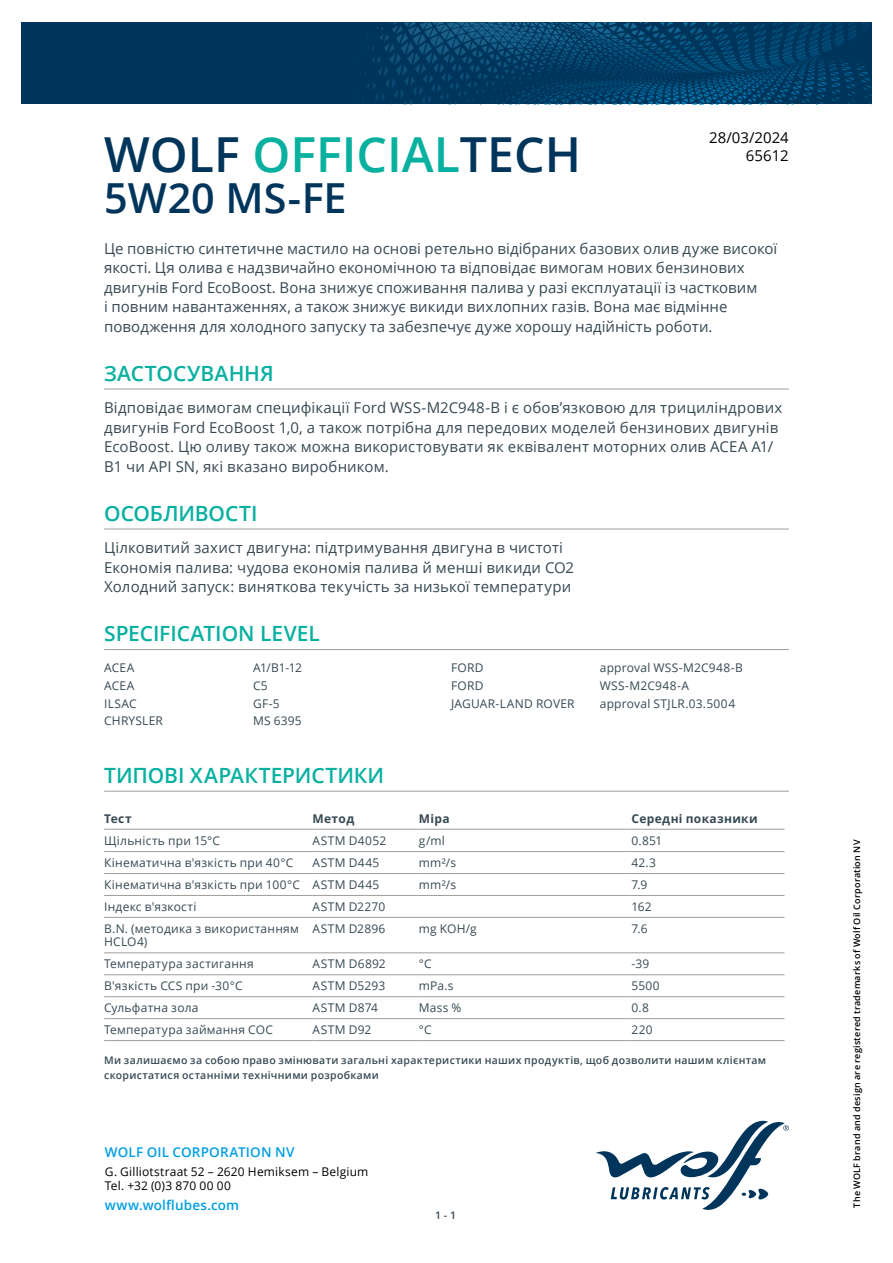
<style>
.page{position:relative;width:893px;height:1263px;background:#fff}
.page>*{position:absolute;margin:0;border:0;box-sizing:border-box;transform-origin:0 0}
.t1{font:600 48.3px "Open Sans";color:#00355b}
.t2{font:600 41.4px "Open Sans";color:#00355b}
.t3{font:600 21px "Open Sans";color:#08b0a0}
.t4{font:15px/19.5px "Open Sans";letter-spacing:.01em;color:#364953}
.t5{font:15px/18px "Open Sans";color:#000;text-align:right}
.t6{font:600 13.5px "Open Sans";letter-spacing:.01em;color:#009fe3}
.t7{font:12px/13.5px "Open Sans";letter-spacing:.02em;color:#364953}
.t8{font:12px/14.4px "Open Sans";letter-spacing:.015em;color:#000}
.t9{font:700 12px "Open Sans";letter-spacing:.03em;color:#364953}
.t10{font:12px "Open Sans";letter-spacing:.04em;color:#364953}
.t11{font:600 10.5px/15px "Open Sans";letter-spacing:.03em;color:#364953}
.t12{font:600 9px "Open Sans";letter-spacing:.025em;color:#000}
.s1{color:#08b0a0}
</style>
<div class="page">
<svg style="left:596px;top:1121px;width:193px;height:89px"></svg>
<svg style="left:21px;top:22px;width:851px;height:82px;fill:#00355b"></svg>
<hr style="left:104px;top:389px;width:685px;height:1px;background:#9d9d9c">
<hr style="left:104px;top:529px;width:685px;height:1px;background:#9d9d9c">
<hr style="left:104px;top:649px;width:685px;height:1px;background:#9d9d9c">
<hr style="left:104px;top:791px;width:685px;height:1px;background:#9d9d9c">
<hr style="left:104px;top:829px;width:209px;height:1px;background:#9d9d9c">
<hr style="left:313px;top:829px;width:106px;height:1px;background:#9d9d9c">
<hr style="left:419px;top:829px;width:212px;height:1px;background:#9d9d9c">
<hr style="left:631px;top:829px;width:153px;height:1px;background:#9d9d9c">
<hr style="left:104px;top:851px;width:209px;height:1px;background:#9d9d9c">
<hr style="left:313px;top:851px;width:106px;height:1px;background:#9d9d9c">
<hr style="left:419px;top:851px;width:212px;height:1px;background:#9d9d9c">
<hr style="left:631px;top:851px;width:153px;height:1px;background:#9d9d9c">
<hr style="left:104px;top:873px;width:209px;height:1px;background:#9d9d9c">
<hr style="left:313px;top:873px;width:106px;height:1px;background:#9d9d9c">
<hr style="left:419px;top:873px;width:212px;height:1px;background:#9d9d9c">
<hr style="left:631px;top:873px;width:153px;height:1px;background:#9d9d9c">
<hr style="left:104px;top:895px;width:209px;height:1px;background:#9d9d9c">
<hr style="left:313px;top:895px;width:106px;height:1px;background:#9d9d9c">
<hr style="left:419px;top:895px;width:212px;height:1px;background:#9d9d9c">
<hr style="left:631px;top:895px;width:153px;height:1px;background:#9d9d9c">
<hr style="left:104px;top:917px;width:209px;height:1px;background:#9d9d9c">
<hr style="left:313px;top:917px;width:106px;height:1px;background:#9d9d9c">
<hr style="left:419px;top:917px;width:212px;height:1px;background:#9d9d9c">
<hr style="left:631px;top:917px;width:153px;height:1px;background:#9d9d9c">
<hr style="left:104px;top:952px;width:209px;height:1px;background:#9d9d9c">
<hr style="left:313px;top:952px;width:106px;height:1px;background:#9d9d9c">
<hr style="left:419px;top:952px;width:212px;height:1px;background:#9d9d9c">
<hr style="left:631px;top:952px;width:153px;height:1px;background:#9d9d9c">
<hr style="left:104px;top:974px;width:209px;height:1px;background:#9d9d9c">
<hr style="left:313px;top:974px;width:106px;height:1px;background:#9d9d9c">
<hr style="left:419px;top:974px;width:212px;height:1px;background:#9d9d9c">
<hr style="left:631px;top:974px;width:153px;height:1px;background:#9d9d9c">
<hr style="left:104px;top:996px;width:209px;height:1px;background:#9d9d9c">
<hr style="left:313px;top:996px;width:106px;height:1px;background:#9d9d9c">
<hr style="left:419px;top:996px;width:212px;height:1px;background:#9d9d9c">
<hr style="left:631px;top:996px;width:153px;height:1px;background:#9d9d9c">
<hr style="left:104px;top:1018px;width:209px;height:1px;background:#9d9d9c">
<hr style="left:313px;top:1018px;width:106px;height:1px;background:#9d9d9c">
<hr style="left:419px;top:1018px;width:212px;height:1px;background:#9d9d9c">
<hr style="left:631px;top:1018px;width:153px;height:1px;background:#9d9d9c">
<hr style="left:104px;top:1040px;width:209px;height:1px;background:#9d9d9c">
<hr style="left:313px;top:1040px;width:106px;height:1px;background:#9d9d9c">
<hr style="left:419px;top:1040px;width:212px;height:1px;background:#9d9d9c">
<hr style="left:631px;top:1040px;width:153px;height:1px;background:#9d9d9c">
<p class="t5" style="left:709px;top:128px;width:81px">28/03/2024<br>65612</p>
<h1 class="t1" style="left:104px;top:122px;width:478px">WOLF <span class="s1">OFFICIAL</span>TECH</h1>
<h2 class="t2" style="left:104px;top:169px;width:244px">5W20 MS-FE</h2>
<p class="t4" style="left:104px;top:238px;width:675px">Це повністю синтетичне мастило на основі ретельно відібраних базових олив дуже високої якості. Ця олива є надзвичайно економічною та відповідає вимогам нових бензинових двигунів Ford EcoBoost. Вона знижує споживання палива у разі експлуатації із частковим<br>і повним навантаженнях, а також знижує викиди вихлопних газів. Вона має відмінне поводження для холодного запуску та забезпечує дуже хорошу надійність роботи.</p>
<h3 class="t3" style="left:104px;top:359px;width:171px">ЗАСТОСУВАННЯ</h3>
<p class="t4" style="left:104px;top:397px;width:680px">Відповідає вимогам специфікації Ford WSS-M2C948-B і є обов’язковою для трициліндрових двигунів Ford EcoBoost 1,0, а також потрібна для передових моделей бензинових двигунів EcoBoost. Цю оливу також можна використовувати як еквівалент моторних олив ACEA A1/ B1 чи API SN, які вказано виробником.</p>
<h3 class="t3" style="left:104px;top:499px;width:155px">ОСОБЛИВОСТІ</h3>
<p class="t4" style="left:104px;top:538px;width:471px">Цілковитий захист двигуна: підтримування двигуна в чистоті<br>Економія палива: чудова економія палива й менші викиди CO2<br>Холодний запуск: виняткова текучість за низької температури</p>
<h3 class="t3" style="left:104px;top:619px;width:217px">SPECIFICATION LEVEL</h3>
<p class="t7" style="left:104px;top:661px;width:32px">ACEA</p>
<p class="t7" style="left:253px;top:661px;width:51px">A1/B1-12</p>
<p class="t7" style="left:104px;top:678px;width:32px">ACEA</p>
<p class="t7" style="left:253px;top:678px;width:16px">C5</p>
<p class="t7" style="left:104px;top:696px;width:34px">ILSAC</p>
<p class="t7" style="left:253px;top:696px;width:28px">GF-5</p>
<p class="t7" style="left:104px;top:714px;width:60px">CHRYSLER</p>
<p class="t7" style="left:253px;top:714px;width:50px">MS 6395</p>
<p class="t7" style="left:451px;top:661px;width:34px">FORD</p>
<p class="t7" style="left:600px;top:661px;width:145px">approval WSS-M2C948-B</p>
<p class="t7" style="left:451px;top:678px;width:34px">FORD</p>
<p class="t7" style="left:600px;top:678px;width:91px">WSS-M2C948-A</p>
<p class="t7" style="left:451px;top:696px;width:125px">JAGUAR-LAND ROVER</p>
<p class="t7" style="left:600px;top:696px;width:137px">approval STJLR.03.5004</p>
<h3 class="t3" style="left:104px;top:761px;width:282px">ТИПОВІ ХАРАКТЕРИСТИКИ</h3>
<p class="t9" style="left:104px;top:810px;width:29px">Тест</p>
<p class="t9" style="left:313px;top:810px;width:43px">Метод</p>
<p class="t9" style="left:419px;top:810px;width:32px">Міра</p>
<p class="t9" style="left:631px;top:810px;width:128px">Середні показники</p>
<p class="t7" style="left:104px;top:834px;width:118px">Щільність при 15°C</p>
<p class="t7" style="left:313px;top:834px;width:75px">ASTM D4052</p>
<p class="t7" style="left:419px;top:834px;width:27px">g/ml</p>
<p class="t7" style="left:631px;top:834px;width:32px">0.851</p>
<p class="t7" style="left:104px;top:856px;width:191px">Кінематична в'язкість при 40°C</p>
<p class="t10" style="left:313px;top:854px;width:68px">ASTM D445</p>
<p class="t7" style="left:419px;top:856px;width:39px">mm²/s</p>
<p class="t7" style="left:631px;top:856px;width:26px">42.3</p>
<p class="t7" style="left:104px;top:878px;width:277px">Кінематична в'язкість при 100°C ASTM D445</p>
<p class="t7" style="left:419px;top:878px;width:39px">mm²/s</p>
<p class="t7" style="left:631px;top:878px;width:17px">7.9</p>
<p class="t7" style="left:104px;top:899px;width:94px">Індекс в'язкості</p>
<p class="t7" style="left:313px;top:899px;width:74px">ASTM D2270</p>
<p class="t7" style="left:631px;top:899px;width:22px">162</p>
<p class="t7" style="left:104px;top:921px;width:196px">B.N. (методика з використанням<br>HCLO4)</p>
<p class="t7" style="left:313px;top:921px;width:74px">ASTM D2896</p>
<p class="t7" style="left:419px;top:921px;width:59px">mg KOH/g</p>
<p class="t7" style="left:631px;top:921px;width:18px">7.6</p>
<p class="t7" style="left:104px;top:957px;width:151px">Температура застигання</p>
<p class="t7" style="left:313px;top:957px;width:75px">ASTM D6892</p>
<p class="t7" style="left:419px;top:957px;width:14px">°C</p>
<p class="t7" style="left:631px;top:957px;width:19px">-39</p>
<p class="t7" style="left:104px;top:979px;width:140px">В'язкість CCS при -30°C</p>
<p class="t7" style="left:313px;top:979px;width:74px">ASTM D5293</p>
<p class="t7" style="left:419px;top:979px;width:36px">mPa.s</p>
<p class="t7" style="left:631px;top:979px;width:30px">5500</p>
<p class="t7" style="left:104px;top:1001px;width:96px">Сульфатна зола</p>
<p class="t7" style="left:313px;top:1001px;width:67px">ASTM D874</p>
<p class="t7" style="left:419px;top:1001px;width:44px">Mass %</p>
<p class="t7" style="left:631px;top:1001px;width:19px">0.8</p>
<p class="t7" style="left:104px;top:1023px;width:170px">Температура займання СОС</p>
<p class="t7" style="left:313px;top:1023px;width:60px">ASTM D92</p>
<p class="t7" style="left:419px;top:1023px;width:14px">°C</p>
<p class="t7" style="left:631px;top:1023px;width:23px">220</p>
<p class="t11" style="left:104px;top:1053px;width:663px">Ми залишаємо за собою право змінювати загальні характеристики наших продуктів, щоб дозволити нашим клієнтам скористатися останніми технічними розробками</p>
<p class="t6" style="left:105px;top:1143px;width:191px">WOLF OIL CORPORATION NV</p>
<p class="t8" style="left:105px;top:1163px;width:265px">G. Gilliotstraat 52 – 2620 Hemiksem – Belgium<br>Tel. +32 (0)3 870 00 00</p>
<p class="t6" style="left:105px;top:1196px;width:136px">www.wolflubes.com</p>
<p class="t11" style="left:435px;top:1207px;width:22px">1 - 1</p>
<p class="t12" style="left:851px;top:1208px;width:369px;rotate:-90deg">The WOLF brand and design are registered trademarks of Wolf Oil Corporation NV</p>
</div>
